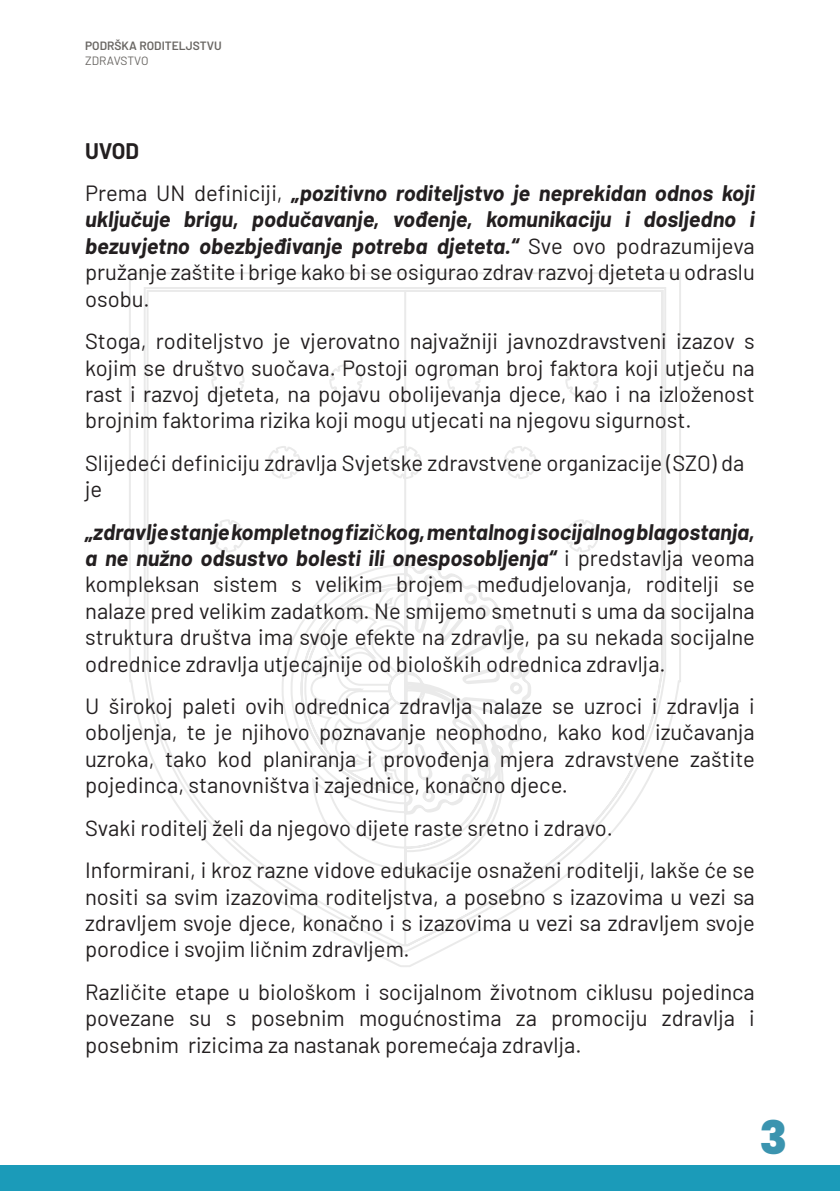
<style>
.page{position:relative;width:840px;height:1191px;background:#fff}
.page>*{position:absolute;margin:0;border:0;box-sizing:border-box;transform-origin:0 0}
.t1{font:800 46px "Poppins";color:#3b94af}
.t2{font:22px/26.4px "Barlow";color:#231f20;text-align:justify}
.t3{font:italic 700 22px/26.4px "Barlow";color:#231f20;text-align:justify}
.t4{font:700 22px "Barlow";color:#231f20}
.t5{font:600 12px "Barlow";color:#696663}
.t6{font:12px "Barlow";letter-spacing:-.005em;color:#696663}
.s1{font-weight:400;font-style:normal}
.s2{font-weight:700;font-style:italic}
</style>
<div class="page">
<div style="left:0;top:1165px;width:839px;height:26px;background:#1b9bb9"></div>
<svg style="left:129px;top:272px;width:552px;height:695px"></svg>
<p class="t5" style="left:85px;top:37px;width:138px">PODRŠKA RODITELJSTVU</p>
<p class="t6" style="left:85px;top:52px;width:65px">ZDRAVSTVO</p>
<p class="t4" style="left:85px;top:134px;width:56px">UVOD</p>
<p class="t3" style="left:85px;top:178px;width:671px"><span class="s1">Prema UN definiciji,</span> „pozitivno roditeljstvo je neprekidan odnos koji uključuje brigu, podučavanje, vođenje, komunikaciju i dosljedno i bezuvjetno obezbjeđivanje potreba djeteta.“ <span class="s1">Sve ovo podrazumijeva pružanje zaštite i brige kako bi se osigurao zdrav razvoj djeteta u odraslu osobu.</span></p>
<p class="t2" style="left:85px;top:326px;width:670px">Stoga, roditeljstvo je vjerovatno najvažniji javnozdravstveni izazov s kojim se društvo suočava. Postoji ogroman broj faktora koji utječu na rast i razvoj djeteta, na pojavu obolijevanja djece, kao i na izloženost brojnim faktorima rizika koji mogu utjecati na njegovu sigurnost.</p>
<p class="t2" style="left:85px;top:448px;width:660px">Slijedeći definiciju zdravlja Svjetske zdravstvene organizacije (SZO) da je</p>
<p class="t2" style="left:85px;top:517px;width:670px"><span class="s2">„zdravlje stanje kompletnog fizi</span>č<span class="s2">kog, mentalnog i socijalnog blagostanja, a ne nužno odsustvo bolesti ili onesposobljenja“</span> i predstavlja veoma kompleksan sistem s velikim brojem međudjelovanja, roditelji se nalaze pred velikim zadatkom. Ne smijemo smetnuti s uma da socijalna struktura društva ima svoje efekte na zdravlje, pa su nekada socijalne odrednice zdravlja utjecajnije od bioloških odrednica zdravlja.</p>
<p class="t2" style="left:85px;top:691px;width:670px">U širokoj paleti ovih odrednica zdravlja nalaze se uzroci i zdravlja i oboljenja, te je njihovo poznavanje neophodno, kako kod izučavanja uzroka, tako kod planiranja i provođenja mjera zdravstvene zaštite pojedinca, stanovništva i zajednice, konačno djece.</p>
<p class="t2" style="left:85px;top:813px;width:529px">Svaki roditelj želi da njegovo dijete raste sretno i zdravo.</p>
<p class="t2" style="left:85px;top:855px;width:670px">Informirani, i kroz razne vidove edukacije osnaženi roditelji, lakše će se nositi sa svim izazovima roditeljstva, a posebno s izazovima u vezi sa zdravljem svoje djece, konačno i s izazovima u vezi sa zdravljem svoje porodice i svojim ličnim zdravljem.</p>
<p class="t2" style="left:85px;top:977px;width:670px">Različite etape u biološkom i socijalnom životnom ciklusu pojedinca povezane su s posebnim mogućnostima za promociju zdravlja i posebnim rizicima za nastanak poremećaja zdravlja.</p>
<h1 class="t1" style="left:759px;top:1111px;width:30px">3</h1>
</div>
